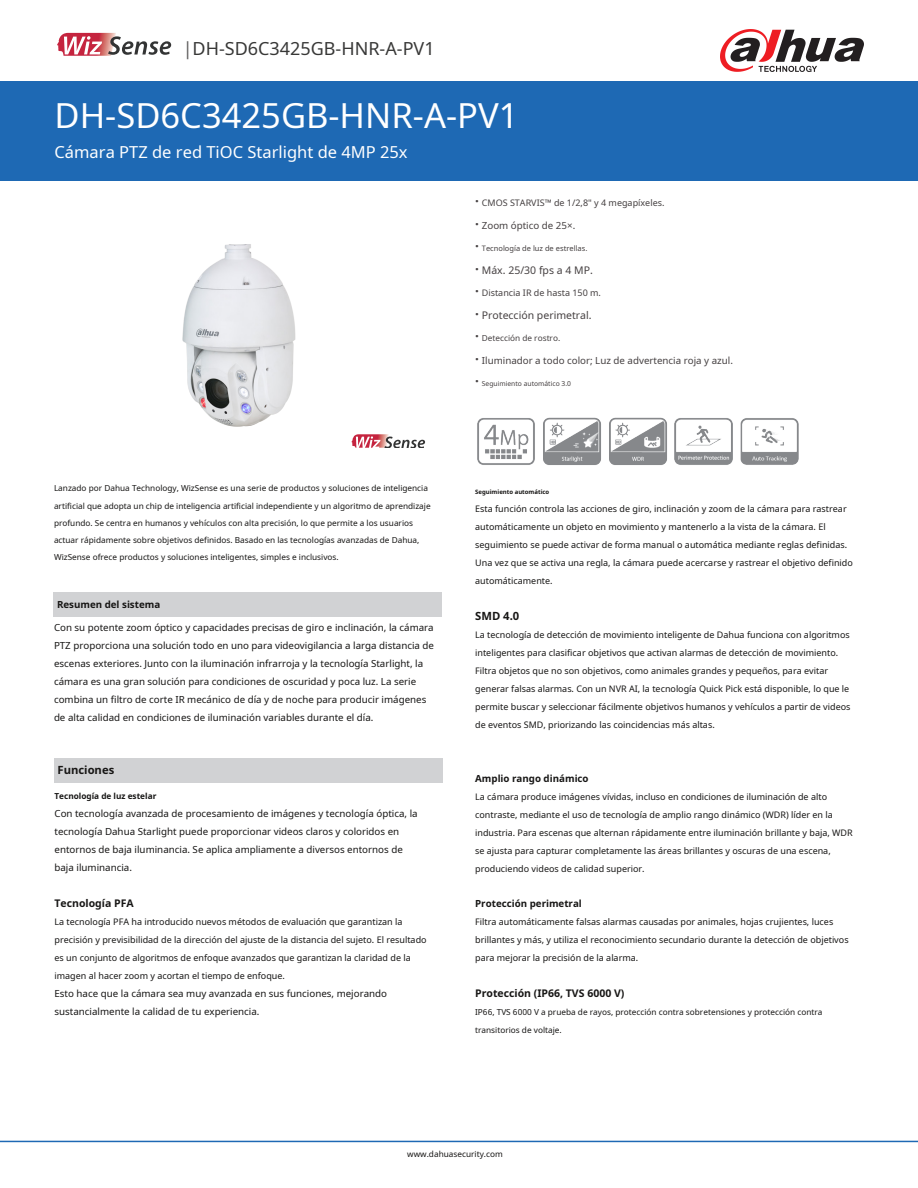
<style>
.page{position:relative;width:918px;height:1188px;background:#fff}
.page>*{position:absolute;margin:0;border:0;box-sizing:border-box;transform-origin:0 0}
.t1{font:34.5px "Noto Sans";color:#fff}
.t2{font:18px "Noto Sans";color:#383837}
.t3{font:16.5px "Noto Sans";color:#fff}
.t4{font:700 11.25px "Noto Sans";color:#171615}
.t5{font:10.5px "Noto Sans";color:#454041}
.t6{font:700 10.5px "Noto Sans";color:#171615}
.t7{font:9.75px/18px "Noto Sans";color:#171615}
.t8{font:9.75px "Noto Sans";color:#454041}
.t9{font:700 9.75px "Noto Sans";color:#171615}
.t10{font:9px/18px "Noto Sans";color:#171615}
.t11{font:9px "Noto Sans";color:#454041}
.t12{font:8.25px/17.2px "Noto Sans";color:#171615}
.t13{font:700 8.25px "Noto Sans";color:#171615}
.t14{font:8.25px "Noto Sans";color:#454041}
.t15{font:7.5px "Noto Sans";color:#454041}
.t16{font:6.75px "Noto Sans";color:#454041}
.t17{font:700 6px "Noto Sans";color:#171615}
.s1{color:#616060}
.s2{font-weight:700;font-size:13.5px}
</style>
<div class="page">
<div style="left:0;top:81px;width:918px;height:100px;background:#1e69b4"></div>
<div style="left:53px;top:592px;width:389px;height:25px;background:#d1d2d4"></div>
<div style="left:54px;top:758px;width:389px;height:25px;background:#d1d2d4"></div>
<hr style="left:0;top:1141px;width:918px;height:1px;background:#1e69b4">
<svg style="left:720px;top:29px;width:144px;height:43px"></svg>
<img style="left:182px;top:244px;width:170px;height:199px">
<svg style="left:352px;top:434px;width:73px;height:14px"></svg>
<svg style="left:57px;top:33px;width:114px;height:23px"></svg>
<img style="left:609px;top:417px;width:58px;height:48px">
<img style="left:674px;top:418px;width:59px;height:47px">
<img style="left:543px;top:417px;width:58px;height:48px">
<img style="left:477px;top:418px;width:58px;height:47px">
<img style="left:740px;top:418px;width:59px;height:47px">
<h2 class="t2" style="left:183px;top:36px;width:253px"><span class="s1">|</span>DH-SD6C3425GB-HNR-A-PV1</h2>
<h1 class="t1" style="left:55px;top:91px;width:465px">DH-SD6C3425GB-HNR-A-PV1</h1>
<h3 class="t3" style="left:55px;top:141px;width:355px">Cámara PTZ de red TiOC Starlight de 4MP 25x</h3>
<p class="t11" style="left:475px;top:197px;width:191px"><span class="s2">·</span> CMOS STARVIS™ de 1/2,8" y 4 megapíxeles.</p>
<p class="t8" style="left:475px;top:218px;width:102px"><span class="s2">·</span> Zoom óptico de 25×.</p>
<p class="t15" style="left:475px;top:243px;width:114px"><span class="s2">·</span> Tecnología de luz de estrellas.</p>
<p class="t5" style="left:475px;top:263px;width:119px"><span class="s2">·</span> Máx. 25/30 fps a 4 MP.</p>
<p class="t11" style="left:475px;top:287px;width:127px"><span class="s2">·</span> Distancia IR de hasta 150 m.</p>
<p class="t5" style="left:475px;top:308px;width:118px"><span class="s2">·</span> Protección perimetral.</p>
<p class="t14" style="left:475px;top:332px;width:87px"><span class="s2">·</span> Detección de rostro.</p>
<p class="t8" style="left:475px;top:353px;width:259px"><span class="s2">·</span> Iluminador a todo color; Luz de advertencia roja y azul.</p>
<p class="t16" style="left:475px;top:379px;width:97px"><span class="s2">·</span> Seguimiento automático 3.0</p>
<p class="t12" style="left:54px;top:480px;width:378px">Lanzado por Dahua Technology, WizSense es una serie de productos y soluciones de inteligencia artificial que adopta un chip de inteligencia artificial independiente y un algoritmo de aprendizaje profundo. Se centra en humanos y vehículos con alta precisión, lo que permite a los usuarios actuar rápidamente sobre objetivos definidos. Basado en las tecnologías avanzadas de Dahua, WizSense ofrece productos y soluciones inteligentes, simples e inclusivos.</p>
<p class="t17" style="left:475px;top:488px;width:76px">Seguimiento automático</p>
<p class="t10" style="left:475px;top:500px;width:379px">Esta función controla las acciones de giro, inclinación y zoom de la cámara para rastrear automáticamente un objeto en movimiento y mantenerlo a la vista de la cámara. El seguimiento se puede activar de forma manual o automática mediante reglas definidas.<br>Una vez que se activa una regla, la cámara puede acercarse y rastrear el objetivo definido automáticamente.</p>
<p class="t9" style="left:57px;top:597px;width:105px">Resumen del sistema</p>
<p class="t7" style="left:54px;top:619px;width:382px">Con su potente zoom óptico y capacidades precisas de giro e inclinación, la cámara PTZ proporciona una solución todo en uno para videovigilancia a larga distancia de escenas exteriores. Junto con la iluminación infrarroja y la tecnología Starlight, la cámara es una gran solución para condiciones de oscuridad y poca luz. La serie combina un filtro de corte IR mecánico de día y de noche para producir imágenes de alta calidad en condiciones de iluminación variables durante el día.</p>
<p class="t4" style="left:58px;top:762px;width:58px">Funciones</p>
<p class="t13" style="left:55px;top:790px;width:103px">Tecnología de luz estelar</p>
<p class="t7" style="left:55px;top:804px;width:365px">Con tecnología avanzada de procesamiento de imágenes y tecnología óptica, la tecnología Dahua Starlight puede proporcionar videos claros y coloridos en entornos de baja iluminancia. Se aplica ampliamente a diversos entornos de baja iluminancia.</p>
<p class="t6" style="left:55px;top:896px;width:81px">Tecnología PFA</p>
<p class="t10" style="left:55px;top:913px;width:374px">La tecnología PFA ha introducido nuevos métodos de evaluación que garantizan la precisión y previsibilidad de la dirección del ajuste de la distancia del sujeto. El resultado es un conjunto de algoritmos de enfoque avanzados que garantizan la claridad de la imagen al hacer zoom y acortan el tiempo de enfoque.</p>
<p class="t7" style="left:55px;top:984px;width:334px">Esto hace que la cámara sea muy avanzada en sus funciones, mejorando sustancialmente la calidad de tu experiencia.</p>
<p class="t4" style="left:475px;top:608px;width:46px">SMD 4.0</p>
<p class="t10" style="left:475px;top:626px;width:377px">La tecnología de detección de movimiento inteligente de Dahua funciona con algoritmos inteligentes para clasificar objetivos que activan alarmas de detección de movimiento.<br>Filtra objetos que no son objetivos, como animales grandes y pequeños, para evitar generar falsas alarmas. Con un NVR AI, la tecnología Quick Pick está disponible, lo que le permite buscar y seleccionar fácilmente objetivos humanos y vehículos a partir de videos de eventos SMD, priorizando las coincidencias más altas.</p>
<p class="t9" style="left:475px;top:772px;width:115px">Amplio rango dinámico</p>
<p class="t10" style="left:475px;top:788px;width:379px">La cámara produce imágenes vívidas, incluso en condiciones de iluminación de alto contraste, mediante el uso de tecnología de amplio rango dinámico (WDR) líder en la industria. Para escenas que alternan rápidamente entre iluminación brillante y baja, WDR se ajusta para capturar completamente las áreas brillantes y oscuras de una escena, produciendo videos de calidad superior.</p>
<p class="t9" style="left:475px;top:897px;width:108px">Protección perimetral</p>
<p class="t10" style="left:475px;top:913px;width:375px">Filtra automáticamente falsas alarmas causadas por animales, hojas crujientes, luces brillantes y más, y utiliza el reconocimiento secundario durante la detección de objetivos para mejorar la precisión de la alarma.</p>
<p class="t6" style="left:475px;top:986px;width:151px">Protección (IP66, TVS 6000 V)</p>
<p class="t12" style="left:475px;top:1003px;width:349px;line-height:18px">IP66, TVS 6000 V a prueba de rayos, protección contra sobretensiones y protección contra transitorios de voltaje.</p>
<p class="t12" style="left:407px;top:1146px;width:97px">www.dahuasecurity.com</p>
</div>
